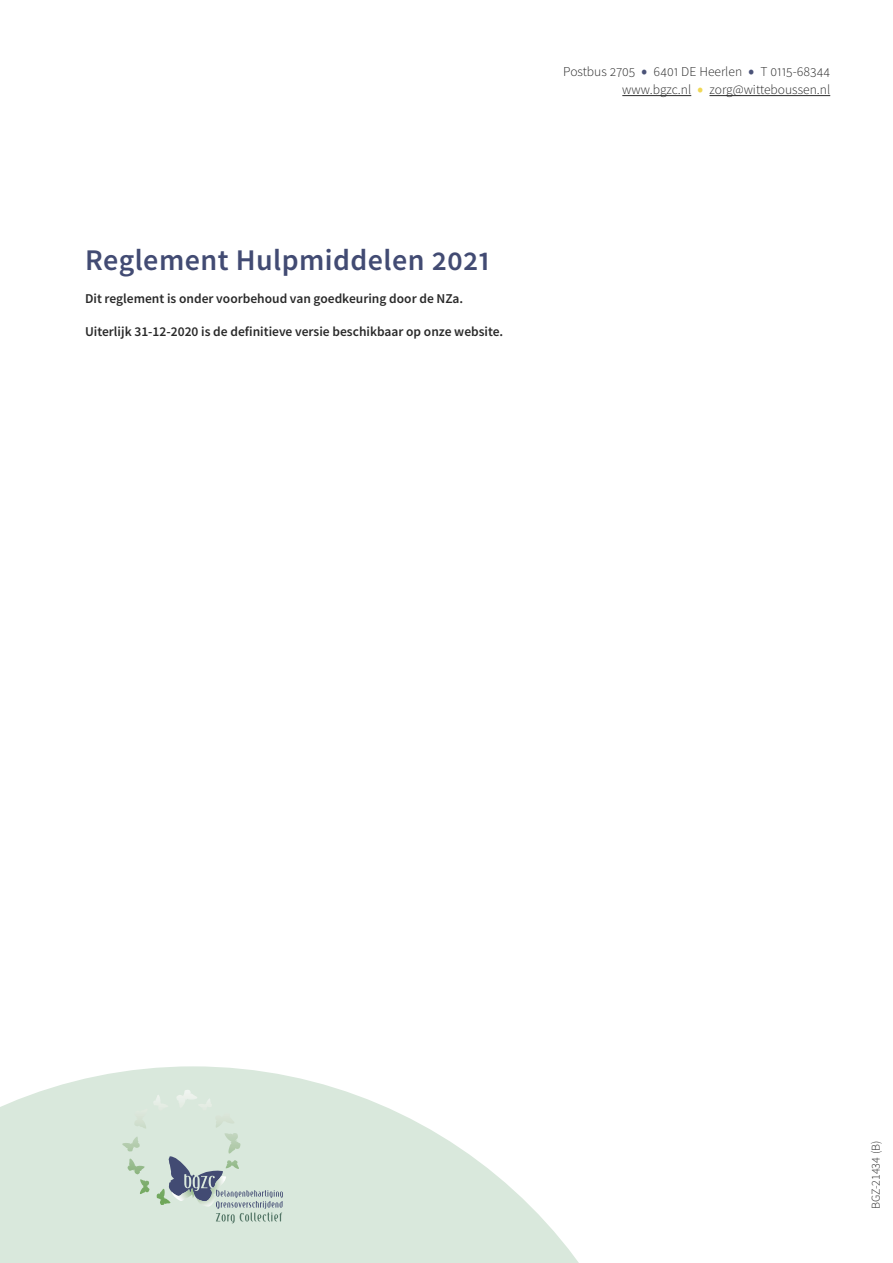
<style>
.page{position:relative;width:893px;height:1263px;background:#fff}
.page>*{position:absolute;margin:0;border:0;box-sizing:border-box;transform-origin:0 0}
.t1{font:600 30px "Source Sans Pro";letter-spacing:.015em;color:#424b73}
.t2{font:600 13.5px "Source Sans Pro";color:#292929}
.t3{font:300 13.5px/18px "Source Sans Pro";color:#292929;text-align:right}
.t4{font:300 12px "Source Sans Pro";letter-spacing:.015em;color:#292929}
.s1{font-size:22.5px;color:#4b5378}
.s2{font-size:22.5px;color:#f0d856}
</style>
<div class="page">
<svg style="left:0;top:1066px;width:579px;height:197px;fill:#d9e8dc"></svg>
<hr style="left:622px;top:95px;width:69px;height:1px;background:#292929">
<hr style="left:709px;top:95px;width:121px;height:1px;background:#292929">
<svg style="left:153px;top:1090px;width:59px;height:21px"></svg>
<svg style="left:169px;top:1156px;width:114px;height:67px;background:#bac8c5"></svg>
<h1 class="t1" style="left:85px;top:240px;width:407px">Reglement Hulpmiddelen 2021</h1>
<p class="t2" style="left:85px;top:289px;width:380px">Dit reglement is onder voorbehoud van goedkeuring door de NZa.</p>
<p class="t2" style="left:85px;top:322px;width:420px">Uiterlijk 31-12-2020 is de definitieve versie beschikbaar op onze website.</p>
<p class="t3" style="left:563px;top:63px;width:268px">Postbus 2705 <span class="s1">•</span> 6401 DE Heerlen <span class="s1">•</span> T 0115-68344 www.bgzc.nl <span class="s2">•</span> zorg@witteboussen.nl</p>
<p class="t4" style="left:868px;top:1209px;width:70px;rotate:-90deg">BGZ-21434 (B)</p>
</div>
